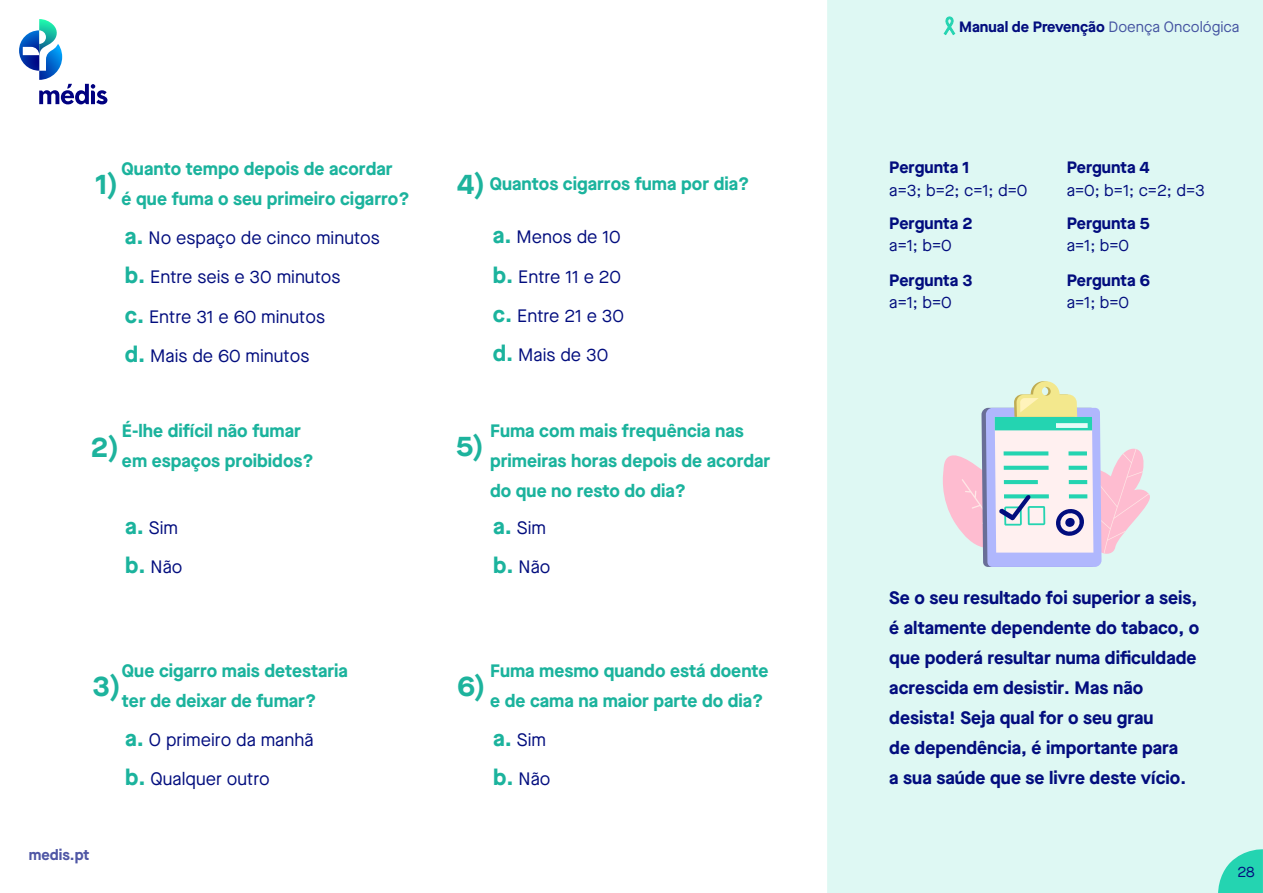
<style>
.page{position:relative;width:1263px;height:893px;background:#fff}
.page>*{position:absolute;margin:0;border:0;box-sizing:border-box;transform-origin:0 0}
.t1{font:700 28.5px "Maison Neue";color:#1db39d}
.t2{font:700 18px/30px "Maison Neue";color:#1bb39d}
.t3{font:700 18px/30px "Maison Neue";color:#020d7e}
.t4{font:18px/39px "Maison Neue";color:#020d7e}
.t5{font:16.5px "Maison Neue";color:#020d7e}
.t6{font:700 16.5px "Maison Neue";color:#020d7e}
.t7{font:700 15px "Maison Neue";color:#020d7e}
.t8{font:700 15px "Maison Neue";color:rgb(2 13 126/.7)}
.t9{font:15px "Maison Neue";color:#020d7e}
.s1{font-weight:700;font-size:22.5px;color:#1bb39d}
.s2{font-weight:400;color:rgb(2 13 126/.7)}
</style>
<div class="page">
<div style="left:827px;top:0;width:436px;height:893px;background:#def8f3"></div>
<svg style="left:1213px;top:848px;width:50px;height:45px;background:#5edfc5"></svg>
<svg style="left:19px;top:19px;width:88px;height:85px"></svg>
<svg style="left:943px;top:13px;width:13px;height:23px"></svg>
<svg style="left:938px;top:381px;width:217px;height:186px"></svg>
<p class="t2" style="left:122px;top:153px;width:290px">Quanto tempo depois de acordar<br>é que fuma o seu primeiro cigarro?</p>
<h1 class="t1" style="left:95px;top:164px;width:24px">1)</h1>
<p class="t4" style="left:125px;top:218px;width:257px"><span class="s1">a.</span> No espaço de cinco minutos</p>
<p class="t4" style="left:125px;top:257px;width:217px"><span class="s1">b.</span> Entre seis e 30 minutos</p>
<p class="t4" style="left:125px;top:297px;width:202px"><span class="s1">c.</span> Entre 31 e 60 minutos <span class="s1">d.</span> Mais de 60 minutos</p>
<p class="t2" style="left:122px;top:415px;width:193px">É-lhe difícil não fumar em espaços proibidos?</p>
<h1 class="t1" style="left:91px;top:427px;width:30px">2)</h1>
<p class="t4" style="left:125px;top:508px;width:54px"><span class="s1">a.</span> Sim</p>
<p class="t4" style="left:125px;top:547px;width:59px"><span class="s1">b.</span> Não</p>
<p class="t2" style="left:122px;top:655px;width:228px">Que cigarro mais detestaria ter de deixar de fumar?</p>
<h1 class="t1" style="left:92px;top:665px;width:30px">3)</h1>
<p class="t8" style="left:29px;top:844px;width:62px">medis.pt</p>
<p class="t4" style="left:125px;top:720px;width:190px"><span class="s1">a.</span> O primeiro da manhã</p>
<p class="t4" style="left:125px;top:759px;width:146px"><span class="s1">b.</span> Qualquer outro</p>
<h1 class="t1" style="left:457px;top:164px;width:29px">4)</h1>
<p class="t2" style="left:490px;top:168px;width:261px">Quantos cigarros fuma por dia?</p>
<p class="t4" style="left:493px;top:217px;width:129px"><span class="s1">a.</span> Menos de 10</p>
<p class="t4" style="left:493px;top:257px;width:130px"><span class="s1">b.</span> Entre 11 e 20</p>
<p class="t4" style="left:493px;top:296px;width:133px"><span class="s1">c.</span> Entre 21 e 30 <span class="s1">d.</span> Mais de 30</p>
<h1 class="t1" style="left:456px;top:426px;width:29px">5)</h1>
<p class="t2" style="left:490px;top:415px;width:282px">Fuma com mais frequência nas primeiras horas depois de acordar do que no resto do dia?</p>
<p class="t4" style="left:493px;top:508px;width:54px"><span class="s1">a.</span> Sim</p>
<p class="t4" style="left:493px;top:547px;width:59px"><span class="s1">b.</span> Não</p>
<h1 class="t1" style="left:457px;top:665px;width:30px">6)</h1>
<p class="t2" style="left:490px;top:655px;width:280px">Fuma mesmo quando está doente e de cama na maior parte do dia?</p>
<p class="t4" style="left:493px;top:720px;width:54px"><span class="s1">a.</span> Sim</p>
<p class="t4" style="left:493px;top:759px;width:59px"><span class="s1">b.</span> Não</p>
<p class="t7" style="left:959px;top:16px;width:282px">Manual de Prevenção <span class="s2">Doença Oncológica</span></p>
<p class="t6" style="left:889px;top:156px;width:82px">Pergunta 1</p>
<p class="t5" style="left:889px;top:179px;width:140px">a=3; b=2; c=1; d=0</p>
<p class="t6" style="left:889px;top:211px;width:85px">Pergunta 2</p>
<p class="t5" style="left:889px;top:234px;width:64px">a=1; b=0</p>
<p class="t6" style="left:889px;top:268px;width:85px">Pergunta 3</p>
<p class="t5" style="left:889px;top:291px;width:64px">a=1; b=0</p>
<p class="t6" style="left:1067px;top:156px;width:85px">Pergunta 4</p>
<p class="t5" style="left:1067px;top:179px;width:140px">a=0; b=1; c=2; d=3</p>
<p class="t6" style="left:1067px;top:211px;width:85px">Pergunta 5</p>
<p class="t5" style="left:1067px;top:234px;width:64px">a=1; b=0</p>
<p class="t6" style="left:1067px;top:268px;width:85px">Pergunta 6</p>
<p class="t5" style="left:1067px;top:291px;width:64px">a=1; b=0</p>
<p class="t3" style="left:889px;top:582px;width:312px">Se o seu resultado foi superior a seis, é altamente dependente do tabaco, o que poderá resultar numa dificuldade acrescida em desistir. Mas não desista! Seja qual for o seu grau<br>de dependência, é importante para<br>a sua saúde que se livre deste vício.</p>
<p class="t9" style="left:1237px;top:862px;width:19px">28</p>
</div>
